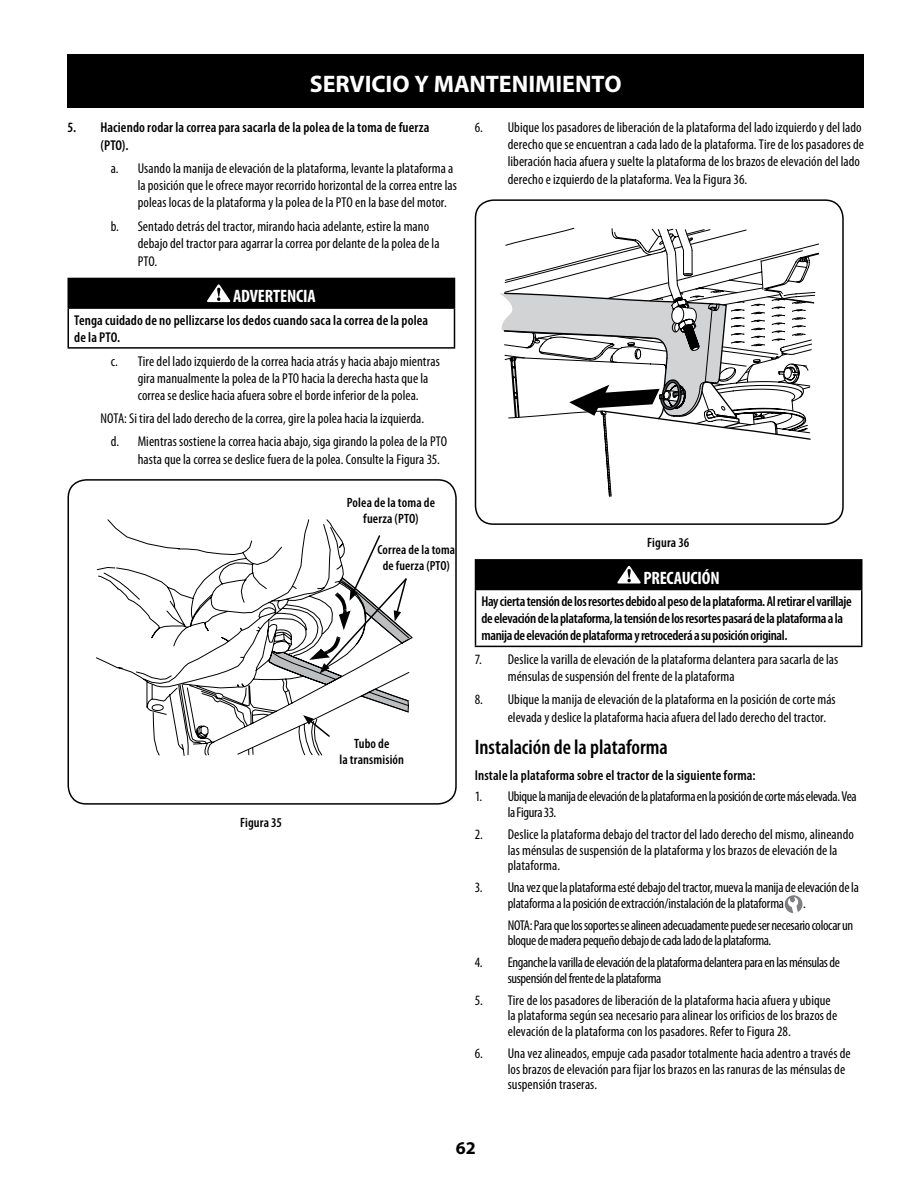
<style>
.page{position:relative;width:918px;height:1188px;background:#fff}
.page>*{position:absolute;margin:0;border:0;box-sizing:border-box;transform-origin:0 0}
.t1{font:700 24px "Myriad Pro";color:#fff}
.t2{font:600 condensed 21px "Myriad Pro";color:#000}
.t3{font:700 condensed 18px "Myriad Pro";letter-spacing:-.01em;color:#fff}
.t4{font:700 18px "Myriad Pro";color:#000}
.t5{font:condensed 14.25px/15.8px "Myriad Pro";letter-spacing:.005em;color:#000}
.t6{font:condensed 14.25px/15.8px "Myriad Pro";letter-spacing:-.025em;color:#000}
.t7{font:600 condensed 14.25px/17.1px "Myriad Pro";letter-spacing:-.015em;color:#000}
.t8{font:600 condensed 14.25px/18px "Myriad Pro";letter-spacing:.01em;color:#000}
.t9{font:condensed 14.25px/15.8px "Myriad Pro";letter-spacing:-.015em;color:#000}
.t10{font:600 condensed 13.5px/16.2px "Myriad Pro";letter-spacing:.01em;color:#000;text-align:center}
.t11{font:600 condensed 13.2px/15.9px "Myriad Pro";letter-spacing:.01em;color:#000;text-align:center}
</style>
<div class="page">
<div style="left:68px;top:54px;width:796px;height:54px;background:#000"></div>
<div style="left:68px;top:278px;width:386px;height:30px;background:#000"></div>
<hr style="left:68px;top:278px;width:387px;height:1px;background:#000">
<svg style="left:454px;top:279px;width:1px;height:28px"></svg>
<hr style="left:68px;top:307px;width:387px;height:2px;background:#000">
<hr style="left:68px;top:309px;width:1px;height:38px;background:#000">
<hr style="left:454px;top:309px;width:1px;height:38px;background:#000">
<hr style="left:68px;top:347px;width:387px;height:2px;background:#000">
<svg style="left:207px;top:284px;width:24px;height:18px"></svg>
<svg style="left:96px;top:519px;width:242px;height:237px"></svg>
<svg style="left:269px;top:534px;width:144px;height:204px"></svg>
<div style="left:68px;top:479px;width:389px;height:326px;border:2px solid #000;border-radius:18px"></div>
<svg style="left:604px;top:441px;width:8px;height:56px"></svg>
<svg style="left:525px;top:228px;width:294px;height:76px"></svg>
<svg style="left:500px;top:281px;width:312px;height:160px"></svg>
<div style="left:475px;top:199px;width:369px;height:326px;border:2px solid #000;border-radius:18px"></div>
<div style="left:476px;top:560px;width:386px;height:30px;background:#000"></div>
<hr style="left:475px;top:559px;width:387px;height:2px;background:#000">
<svg style="left:475px;top:561px;width:1px;height:28px"></svg>
<hr style="left:475px;top:589px;width:387px;height:1px;background:#000">
<hr style="left:475px;top:590px;width:1px;height:56px;background:#000">
<hr style="left:861px;top:590px;width:1px;height:56px;background:#000">
<hr style="left:475px;top:646px;width:387px;height:1px;background:#000">
<svg style="left:617px;top:566px;width:24px;height:18px"></svg>
<svg style="left:784px;top:895px;width:19px;height:18px"></svg>
<h1 class="t1" style="left:310px;top:68px;width:313px">SERVICIO Y MANTENIMIENTO</h1>
<p class="t8" style="left:101px;top:118px;width:330px;text-indent:-33px">5. Haciendo rodar la correa para sacarla de la polea de la toma de fuerza (PTO).</p>
<p class="t5" style="left:138px;top:160px;width:321px;line-height:17.1px;text-indent:-27px">a. Usando la manija de elevación de la plataforma, levante la plataforma a la posición que le ofrece mayor recorrido horizontal de la correa entre las poleas locas de la plataforma y la polea de la PTO en la base del motor.</p>
<p class="t5" style="left:138px;top:217px;width:303px;line-height:17.5px;text-indent:-27px">b. Sentado detrás del tractor, mirando hacia adelante, estire la mano debajo del tractor para agarrar la correa por delante de la polea de la<br>PTO.</p>
<p class="t3" style="left:233px;top:285px;width:84px">ADVERTENCIA</p>
<p class="t8" style="left:74px;top:311px;width:355px;line-height:17.1px">Tenga cuidado de no pellizcarse los dedos cuando saca la correa de la polea de la PTO.</p>
<p class="t5" style="left:138px;top:353px;width:304px;line-height:17.1px;text-indent:-27px">c. Tire del lado izquierdo de la correa hacia atrás y hacia abajo mientras gira manualmente la polea de la PTO hacia la derecha hasta que la correa se deslice hacia afuera sobre el borde inferior de la polea.</p>
<p class="t5" style="left:111px;top:407px;width:338px;line-height:23.1px;text-indent:-10px">NOTA: Si tira del lado derecho de la correa, gire la polea hacia la izquierda.<br>d. Mientras sostiene la correa hacia abajo, siga girando la polea de la PTO</p>
<p class="t5" style="left:138px;top:452px;width:304px">hasta que la correa se deslice fuera de la polea. Consulte la Figura 35.</p>
<p class="t10" style="left:347px;top:494px;width:90px">Polea de la toma de fuerza (PTO)</p>
<p class="t11" style="left:377px;top:542px;width:79px">Correa de la toma de fuerza (PTO)</p>
<p class="t5" style="left:508px;top:119px;width:358px;line-height:17.4px;text-indent:-33px">6. Ubique los pasadores de liberación de la plataforma del lado izquierdo y del lado derecho que se encuentran a cada lado de la plataforma. Tire de los pasadores de liberación hacia afuera y suelte la plataforma de los brazos de elevación del lado derecho e izquierdo de la plataforma. Vea la Figura 36.</p>
<p class="t10" style="left:647px;top:534px;width:44px">Figura 36</p>
<p class="t3" style="left:644px;top:566px;width:78px">PRECAUCIÓN</p>
<p class="t7" style="left:482px;top:593px;width:372px">Hay cierta tensión de los resortes debido al peso de la plataforma. Al retirar el varillaje de elevación de la plataforma, la tensión de los resortes pasará de la plataforma a la manija de elevación de plataforma y retrocederá a su posición original.</p>
<p class="t5" style="left:508px;top:651px;width:332px;line-height:17.1px;text-indent:-33px">7. Deslice la varilla de elevación de la plataforma delantera para sacarla de las ménsulas de suspensión del frente de la plataforma</p>
<p class="t5" style="left:508px;top:691px;width:329px;line-height:18px;text-indent:-33px">8. Ubique la manija de elevación de la plataforma en la posición de corte más elevada y deslice la plataforma hacia afuera del lado derecho del tractor.</p>
<h2 class="t2" style="left:475px;top:734px;width:195px">Instalación de la plataforma</h2>
<p class="t8" style="left:475px;top:766px;width:282px">Instale la plataforma sobre el tractor de la siguiente forma:</p>
<p class="t6" style="left:508px;top:789px;width:350px;text-indent:-33px">1. Ubique la manija de elevación de la plataforma en la posición de corte más elevada. Vea la Figura 33.</p>
<p class="t5" style="left:508px;top:827px;width:348px;text-indent:-33px">2. Deslice la plataforma debajo del tractor del lado derecho del mismo, alineando las ménsulas de suspensión de la plataforma y los brazos de elevación de la plataforma.</p>
<p class="t9" style="left:508px;top:880px;width:353px;text-indent:-33px">3. Una vez que la plataforma esté debajo del tractor, mueva la manija de elevación de la plataforma a la posición de extracción/instalación de la plataforma</p>
<p class="t10" style="left:340px;top:735px;width:66px">Tubo de<br>la transmisión</p>
<p class="t10" style="left:240px;top:814px;width:43px">Figura 35</p>
<p class="t6" style="left:508px;top:893px;width:347px;line-height:21.8px;text-indent:295px">.<br>NOTA: Para que los soportes se alineen adecuadamente puede ser necesario colocar un</p>
<p class="t6" style="left:508px;top:933px;width:265px">bloque de madera pequeño debajo de cada lado de la plataforma.</p>
<p class="t6" style="left:508px;top:955px;width:334px;text-indent:-33px">4. Enganche la varilla de elevación de la plataforma delantera para en las ménsulas de suspensión del frente de la plataforma</p>
<p class="t5" style="left:508px;top:992px;width:331px;text-indent:-33px">5. Tire de los pasadores de liberación de la plataforma hacia afuera y ubique la plataforma según sea necesario para alinear los orificios de los brazos de elevación de la plataforma con los pasadores. Refer to Figura 28.</p>
<p class="t5" style="left:508px;top:1046px;width:344px;text-indent:-33px">6. Una vez alineados, empuje cada pasador totalmente hacia adentro a través de los brazos de elevación para fijar los brazos en las ranuras de las ménsulas de suspensión traseras.</p>
<p class="t4" style="left:456px;top:1136px;width:21px">62</p>
</div>
